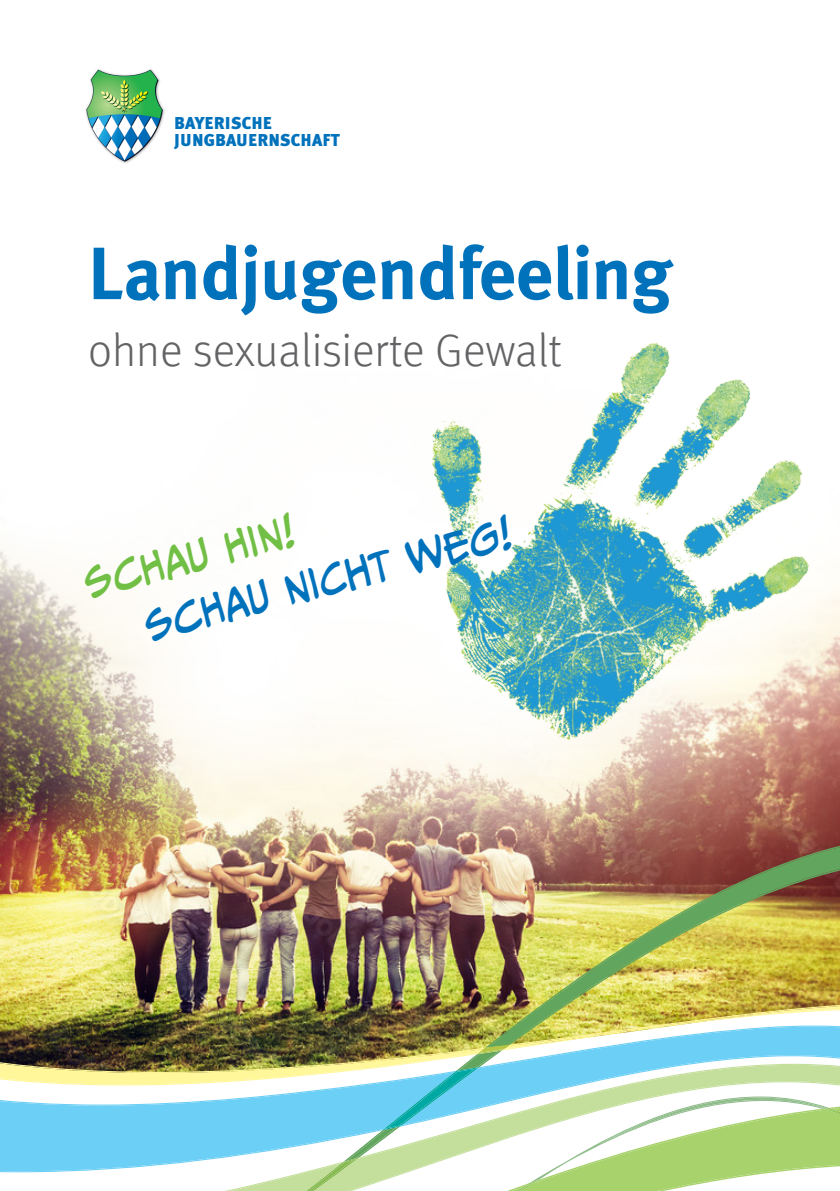
<style>
.page{position:relative;width:840px;height:1191px;background:#fff}
.page>*{position:absolute;margin:0;border:0;box-sizing:border-box;transform-origin:0 0}
.t1{font:700 74px "Meta";color:#0072bc}
.t2{font:300 46px "Meta";color:#636366}
.t3{font:38px "CC Meanwhile";color:#0072bc}
.t4{font:38px "CC Meanwhile";color:#71bf44}
.t5{font:900 17.2px/17px "Meta Plus";letter-spacing:.01em;color:#0072bc}
</style>
<div class="page">
<img style="left:0;top:550px;width:839px;height:283px">
<img style="left:0;top:833px;width:839px;height:356px">
<svg style="left:477px;top:1044px;width:33px;height:10px"></svg>
<svg style="left:382px;top:1067px;width:457px;height:124px"></svg>
<svg style="left:0;top:1157px;width:359px;height:34px"></svg>
<img style="left:303px;top:343px;width:536px;height:485px">
<img style="left:85px;top:69px;width:80px;height:95px">
<p class="t5" style="left:174px;top:115px;width:167px">BAYERISCHE<br>JUNGBAUERNSCHAFT</p>
<h1 class="t1" style="left:88px;top:231px;width:585px">Landjugendfeeling</h1>
<h2 class="t2" style="left:88px;top:324px;width:475px">ohne sexualisierte Gewalt</h2>
<h3 class="t4" style="left:79px;top:563px;width:217px;rotate:-15deg">SCHAU HIN!</h3>
<h3 class="t3" style="left:139px;top:606px;width:378px;rotate:-15deg">SCHAU NICHT WEG!</h3>
</div>
